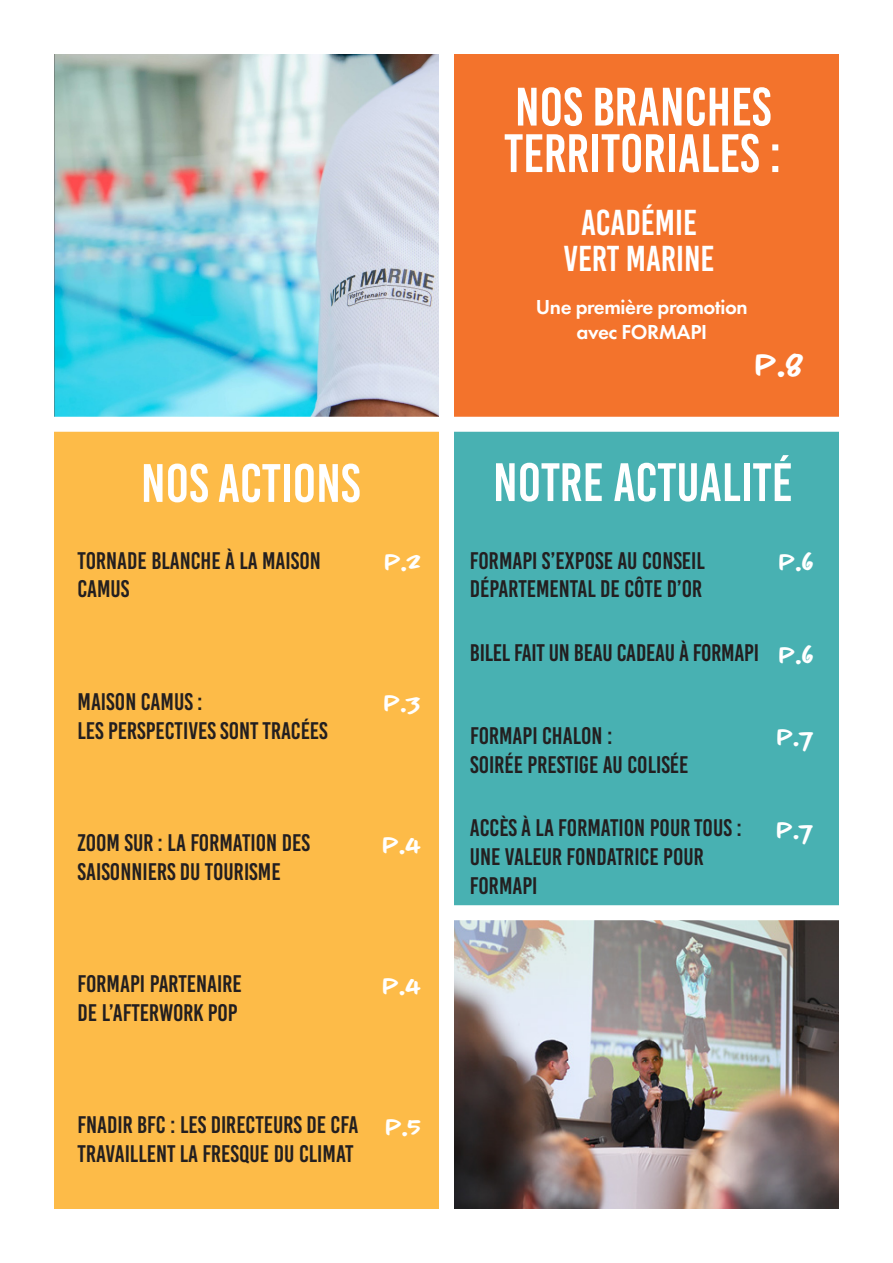
<style>
.page{position:relative;width:893px;height:1263px;background:#fff}
.page>*{position:absolute;margin:0;border:0;box-sizing:border-box;transform-origin:0 0}
.t1{font:54px/46.5px "Bebas Kai";color:#fff}
.t2{font:36px "Bebas Kai";color:#fff}
.t3{font:500 36px "Chantal";color:#fff}
.t4{font:500 27px "Chantal";color:#fff}
.t5{font:24px/28.8px "Bebas Kai";color:#231f20}
.t6{font:600 21px/25.2px "Futura PT";letter-spacing:-.02em;color:#fff;text-align:center}
</style>
<div class="page">
<div style="left:446px;top:54px;width:393px;height:369px;background:#f3732c"></div>
<img style="left:54px;top:54px;width:385px;height:363px">
<img style="left:454px;top:920px;width:385px;height:289px">
<div style="left:446px;top:429px;width:393px;height:477px;background:#48b1b2"></div>
<div style="left:54px;top:423px;width:392px;height:786px;background:#fdbb48"></div>
<div style="left:0;top:417px;width:855px;height:15px;background:#fff"></div>
<div style="left:446px;top:905px;width:447px;height:15px;background:#fff"></div>
<div style="left:439px;top:1px;width:15px;height:1221px;background:#fff"></div>
<p class="t1" style="left:504px;top:84px;width:279px">NOS BRANCHES<br>TERRITORIALES :</p>
<p class="t2" style="left:581px;top:204px;width:117px">ACADÉMIE</p>
<p class="t2" style="left:563px;top:240px;width:153px">VERT MARINE</p>
<p class="t6" style="left:536px;top:294px;width:213px">Une première promotion avec FORMAPI</p>
<p class="t3" style="left:755px;top:343px;width:53px">p.8</p>
<p class="t1" style="left:141px;top:460px;width:221px">NOS ACTIONS</p>
<p class="t1" style="left:493px;top:459px;width:301px">NOTRE ACTUALITÉ</p>
<p class="t5" style="left:77px;top:546px;width:245px">TORNADE BLANCHE À LA MAISON<br>CAMUS</p>
<p class="t4" style="left:384px;top:546px;width:41px">p.2</p>
<p class="t5" style="left:470px;top:546px;width:237px">FORMAPI S’EXPOSE AU CONSEIL<br>DÉPARTEMENTAL DE CÔTE D’OR</p>
<p class="t4" style="left:779px;top:546px;width:38px">p.6</p>
<p class="t5" style="left:77px;top:687px;width:127px">MAISON CAMUS :</p>
<p class="t5" style="left:77px;top:716px;width:252px">LES PERSPECTIVES SONT TRACÉES</p>
<p class="t4" style="left:384px;top:687px;width:41px">p.3</p>
<p class="t5" style="left:77px;top:828px;width:234px">ZOOM SUR : LA FORMATION DES<br>SAISONNIERS DU TOURISME</p>
<p class="t4" style="left:382px;top:828px;width:42px">p.4</p>
<p class="t5" style="left:77px;top:970px;width:166px">FORMAPI PARTENAIRE</p>
<p class="t5" style="left:77px;top:998px;width:162px">DE L’AFTERWORK POP</p>
<p class="t4" style="left:382px;top:970px;width:42px">p.4</p>
<p class="t5" style="left:78px;top:1111px;width:282px">FNADIR BFC : LES DIRECTEURS DE CFA<br>TRAVAILLENT LA FRESQUE DU CLIMAT</p>
<p class="t4" style="left:385px;top:1111px;width:40px">p.5</p>
<p class="t5" style="left:470px;top:638px;width:291px">BILEL FAIT UN BEAU CADEAU À FORMAPI</p>
<p class="t4" style="left:779px;top:638px;width:38px">p.6</p>
<p class="t5" style="left:470px;top:721px;width:144px">FORMAPI CHALON :</p>
<p class="t5" style="left:470px;top:750px;width:220px">SOIRÉE PRESTIGE AU COLISÉE</p>
<p class="t4" style="left:776px;top:721px;width:41px">p.7</p>
<p class="t5" style="left:470px;top:814px;width:273px">ACCÈS À LA FORMATION POUR TOUS :<br>UNE VALEUR FONDATRICE POUR<br>FORMAPI</p>
<p class="t4" style="left:776px;top:814px;width:41px">p.7</p>
</div>
